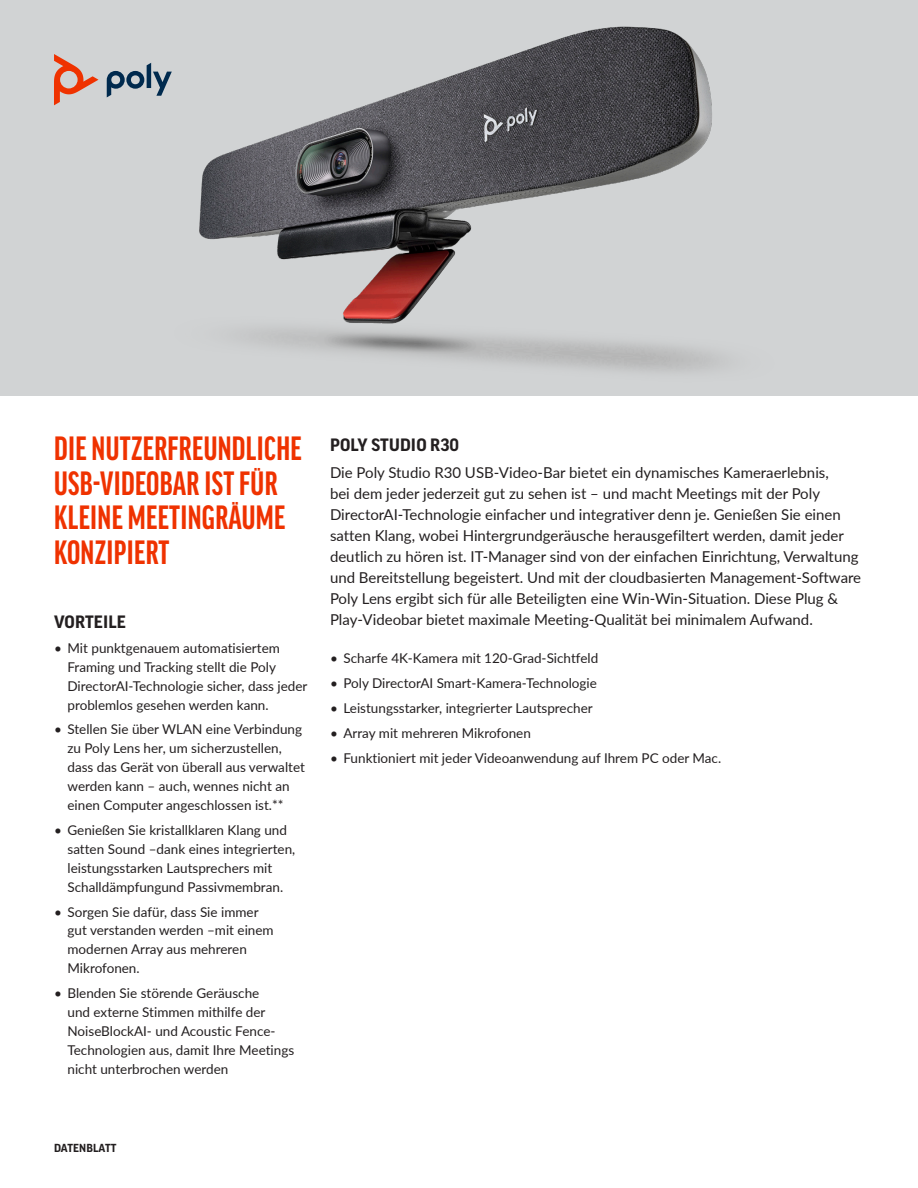
<style>
.page{position:relative;width:918px;height:1188px;background:#fff}
.page>*{position:absolute;margin:0;border:0;box-sizing:border-box;transform-origin:0 0}
.headline{font:700 extra-condensed 36px/34.5px "Good Headline Pro";letter-spacing:.01em;color:#ef3200}
.subhead{font:700 17.25px "Good Pro";letter-spacing:.01em;color:#231f20}
.body_copy{font:15px/21px "Lato";color:#231f20}
.t1{font:13.5px/18.9px "Lato";color:#231f20}
.type_of_collateral{font:700 11.25px "Good Pro";letter-spacing:.01em;color:#231f20}
</style>
<div class="page">
<div style="left:0;top:0;width:918px;height:395px;background:#d1d3d4"></div>
<img style="left:143px;top:26px;width:632px;height:370px">
<svg style="left:107px;top:63px;width:65px;height:34px"></svg>
<svg style="left:54px;top:54px;width:44px;height:51px"></svg>
<p class="headline" style="left:54px;top:431px;width:249px">DIE NUTZERFREUNDLICHE<br>USB-VIDEOBAR IST FÜR<br>KLEINE MEETINGRÄUME<br>KONZIPIERT</p>
<p class="subhead" style="left:54px;top:612px;width:73px">VORTEILE</p>
<p class="t1" style="left:68px;top:638px;width:242px;text-indent:-14px">• Mit punktgenauem automatisiertem Framing und Tracking stellt die Poly DirectorAI-Technologie sicher, dass jeder problemlos gesehen werden kann.</p>
<p class="t1" style="left:68px;top:719px;width:239px;text-indent:-14px">• Stellen Sie über WLAN eine Verbindung zu Poly Lens her, um sicherzustellen, dass das Gerät von überall aus verwaltet werden kann – auch, wennes nicht an einen Computer angeschlossen ist.**</p>
<p class="t1" style="left:68px;top:820px;width:229px;text-indent:-14px">• Genießen Sie kristallklaren Klang und satten Sound –dank eines integrierten, leistungsstarken Lautsprechers mit Schalldämpfungund Passivmembran.</p>
<p class="t1" style="left:68px;top:902px;width:208px;text-indent:-14px">• Sorgen Sie dafür, dass Sie immer gut verstanden werden –mit einem modernen Array aus mehreren<br>Mikrofonen.</p>
<p class="t1" style="left:68px;top:983px;width:228px;text-indent:-14px">• Blenden Sie störende Geräusche<br>und externe Stimmen mithilfe der NoiseBlockAI- und Acoustic Fence-Technologien aus, damit Ihre Meetings nicht unterbrochen werden</p>
<p class="subhead" style="left:330px;top:435px;width:131px">POLY STUDIO R30</p>
<p class="body_copy" style="left:330px;top:461px;width:533px">Die Poly Studio R30 USB-Video-Bar bietet ein dynamisches Kameraerlebnis,<br>bei dem jeder jederzeit gut zu sehen ist – und macht Meetings mit der Poly DirectorAI-Technologie einfacher und integrativer denn je. Genießen Sie einen satten Klang, wobei Hintergrundgeräusche herausgefiltert werden, damit jeder deutlich zu hören ist. IT-Manager sind von der einfachen Einrichtung, Verwaltung und Bereitstellung begeistert. Und mit der cloudbasierten Management-Software Poly Lens ergibt sich für alle Beteiligten eine Win-Win-Situation. Diese Plug &amp; Play-Videobar bietet maximale Meeting-Qualität bei minimalem Aufwand.</p>
<p class="t1" style="left:330px;top:648px;width:270px">• Scharfe 4K-Kamera mit 120-Grad-Sichtfeld</p>
<p class="t1" style="left:330px;top:673px;width:268px">• Poly DirectorAI Smart-Kamera-Technologie</p>
<p class="t1" style="left:330px;top:698px;width:264px">• Leistungsstarker, integrierter Lautsprecher</p>
<p class="t1" style="left:330px;top:723px;width:202px">• Array mit mehreren Mikrofonen</p>
<p class="t1" style="left:330px;top:748px;width:393px">• Funktioniert mit jeder Videoanwendung auf Ihrem PC oder Mac.</p>
<p class="type_of_collateral" style="left:54px;top:1142px;width:64px">DATENBLATT</p>
</div>
